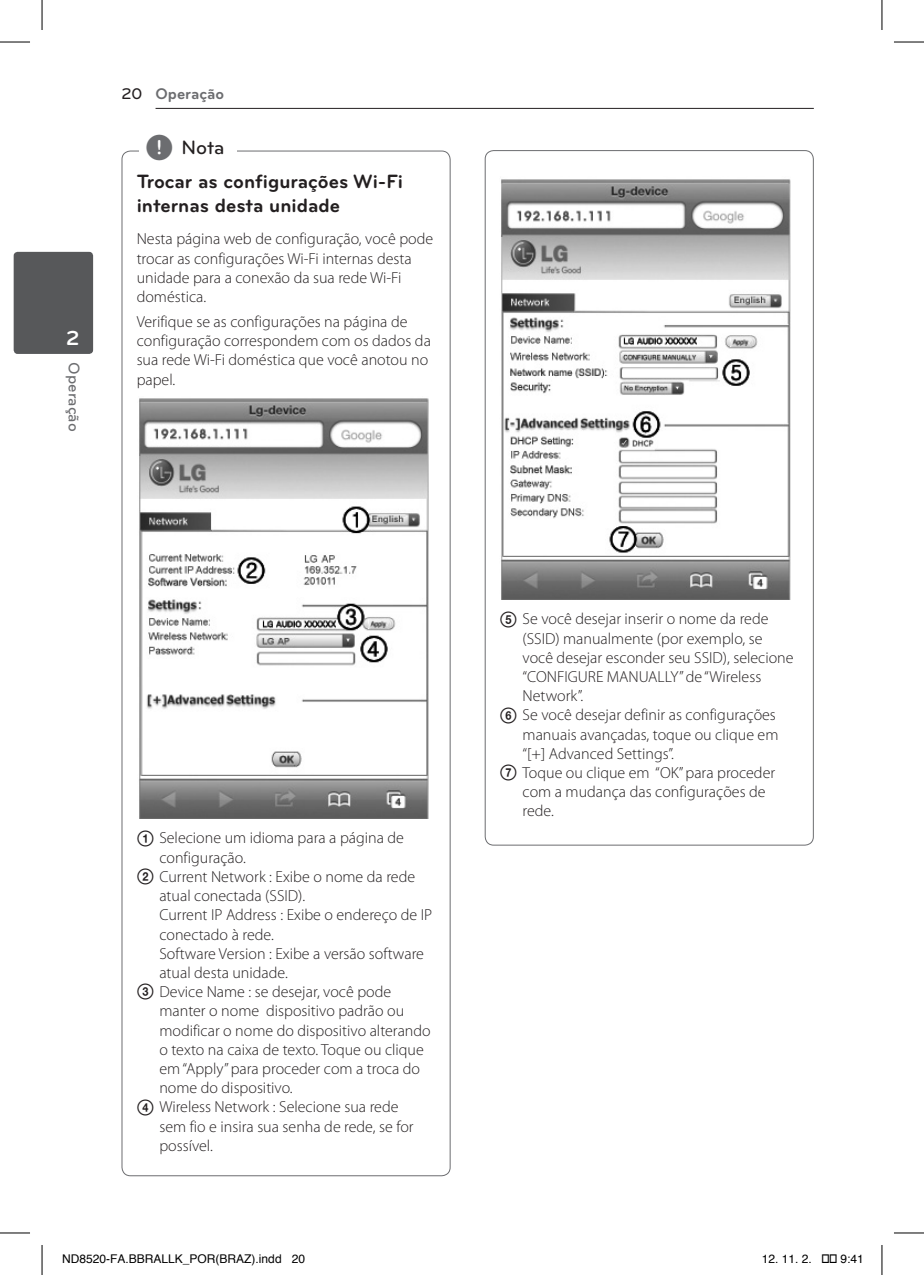
<style>
.page{position:relative;width:924px;height:1275px;background:#fff}
.page>*{position:absolute;margin:0;border:0;box-sizing:border-box;transform-origin:0 0}
.t1{font:700 21px "Bryant LG";color:#fff}
.t2{font:700 20px/24px "Bryant LG";color:#231f20}
.t3{font:500 20px "Bryant LG";color:#231f20}
.t4{font:300 16px/19.2px "Myriad Pro";color:#231f20}
.t5{font:700 16px "Bryant LG";color:#6c6d70}
.t6{font:500 16px "Bryant LG";color:#6c6d70}
.t7{font:12px "Helvetica";color:#000}
.s1{font-weight:500;color:#231f20}
.s2{font-family:"UPSYS Common";font-weight:400;font-size:30px;color:#6c6d70}
.s3{font-family:"UPSYS Circled Number";font-weight:400}
</style>
<div class="page">
<hr style="left:155px;top:108px;width:658px;height:1px;background:#231f20">
<div style="left:14px;top:252px;width:79px;height:102px;background:#57585a;border-radius:4px"></div>
<img style="left:139px;top:398px;width:290px;height:420px">
<img style="left:501px;top:179px;width:290px;height:420px">
<hr style="left:0;top:42px;width:30px;height:1px;background:#000">
<hr style="left:893px;top:42px;width:30px;height:1px;background:#000">
<hr style="left:0;top:1232px;width:30px;height:1px;background:#000">
<hr style="left:893px;top:1232px;width:30px;height:1px;background:#000">
<hr style="left:42px;top:0;width:1px;height:30px;background:#000">
<hr style="left:42px;top:1245px;width:1px;height:30px;background:#000">
<hr style="left:881px;top:0;width:1px;height:30px;background:#000">
<hr style="left:881px;top:1245px;width:1px;height:30px;background:#000">
<p class="t5" style="left:121px;top:84px;width:104px"><span class="s1">20</span> Operação</p>
<h1 class="t1" style="left:66px;top:325px;width:15px">2</h1>
<p class="t6" style="left:84px;top:362px;width:71px;rotate:90deg">Operação</p>
<p class="t3" style="left:145px;top:135px;width:81px"><span class="s2">,</span> Nota</p>
<p class="t2" style="left:137px;top:170px;width:268px">Trocar as configurações Wi-Fi internas desta unidade</p>
<p class="t4" style="left:137px;top:229px;width:298px">Nesta página web de configuração, você pode trocar as configurações Wi-Fi internas desta unidade para a conexão da sua rede Wi-Fi doméstica.</p>
<p class="t4" style="left:137px;top:312px;width:295px">Verifique se as configurações na página de configuração correspondem com os dados da sua rede Wi-Fi doméstica que você anotou no papel.</p>
<p class="t4" style="left:137px;top:828px;width:268px"><span class="s3">A</span> Selecione um idioma para a página de</p>
<p class="t4" style="left:159px;top:847px;width:88px">configuração.</p>
<p class="t4" style="left:137px;top:867px;width:280px"><span class="s3">B</span> Current Network : Exibe o nome da rede</p>
<p class="t4" style="left:159px;top:886px;width:147px">atual conectada (SSID).</p>
<p class="t4" style="left:159px;top:905px;width:274px">Current IP Address : Exibe o endereço de IP</p>
<p class="t4" style="left:159px;top:924px;width:116px">conectado à rede.</p>
<p class="t4" style="left:159px;top:943px;width:266px">Software Version : Exibe a versão software</p>
<p class="t4" style="left:159px;top:963px;width:130px">atual desta unidade.</p>
<p class="t4" style="left:137px;top:982px;width:256px"><span class="s3">C</span> Device Name : se desejar, você pode</p>
<p class="t4" style="left:159px;top:1001px;width:246px">manter o nome dispositivo padrão ou</p>
<p class="t4" style="left:159px;top:1020px;width:273px">modificar o nome do dispositivo alterando</p>
<p class="t4" style="left:159px;top:1039px;width:266px">o texto na caixa de texto. Toque ou clique</p>
<p class="t4" style="left:159px;top:1059px;width:262px">em “Apply” para proceder com a troca do</p>
<p class="t4" style="left:159px;top:1078px;width:135px">nome do dispositivo.</p>
<p class="t4" style="left:137px;top:1097px;width:263px"><span class="s3">D</span> Wireless Network : Selecione sua rede</p>
<p class="t4" style="left:159px;top:1116px;width:256px">sem fio e insira sua senha de rede, se for</p>
<p class="t4" style="left:159px;top:1135px;width:55px">possível.</p>
<p class="t4" style="left:499px;top:609px;width:270px"><span class="s3">E</span> Se você desejar inserir o nome da rede</p>
<p class="t4" style="left:522px;top:628px;width:241px">(SSID) manualmente (por exemplo, se</p>
<p class="t4" style="left:522px;top:647px;width:272px">você desejar esconder seu SSID), selecione</p>
<p class="t4" style="left:522px;top:667px;width:240px">“CONFIGURE MANUALLY” de “Wireless</p>
<p class="t4" style="left:522px;top:686px;width:62px">Network”.</p>
<p class="t4" style="left:499px;top:705px;width:277px"><span class="s3">F</span> Se você desejar definir as configurações</p>
<p class="t4" style="left:522px;top:724px;width:257px">manuais avançadas, toque ou clique em</p>
<p class="t4" style="left:522px;top:743px;width:153px">“[+] Advanced Settings”.</p>
<p class="t4" style="left:499px;top:763px;width:277px"><span class="s3">G</span> Toque ou clique em “OK” para proceder</p>
<p class="t4" style="left:522px;top:782px;width:244px">com a mudança das configurações de</p>
<p class="t4" style="left:522px;top:801px;width:33px">rede.</p>
<p class="t7" style="left:62px;top:1249px;width:244px">ND8520-FA.BBRALLK_POR(BRAZ).indd 20</p>
<p class="t7" style="left:761px;top:1249px;width:52px">12. 11. 2.</p>
<p class="t7" style="left:840px;top:1249px;width:25px">9:41</p>
</div>
